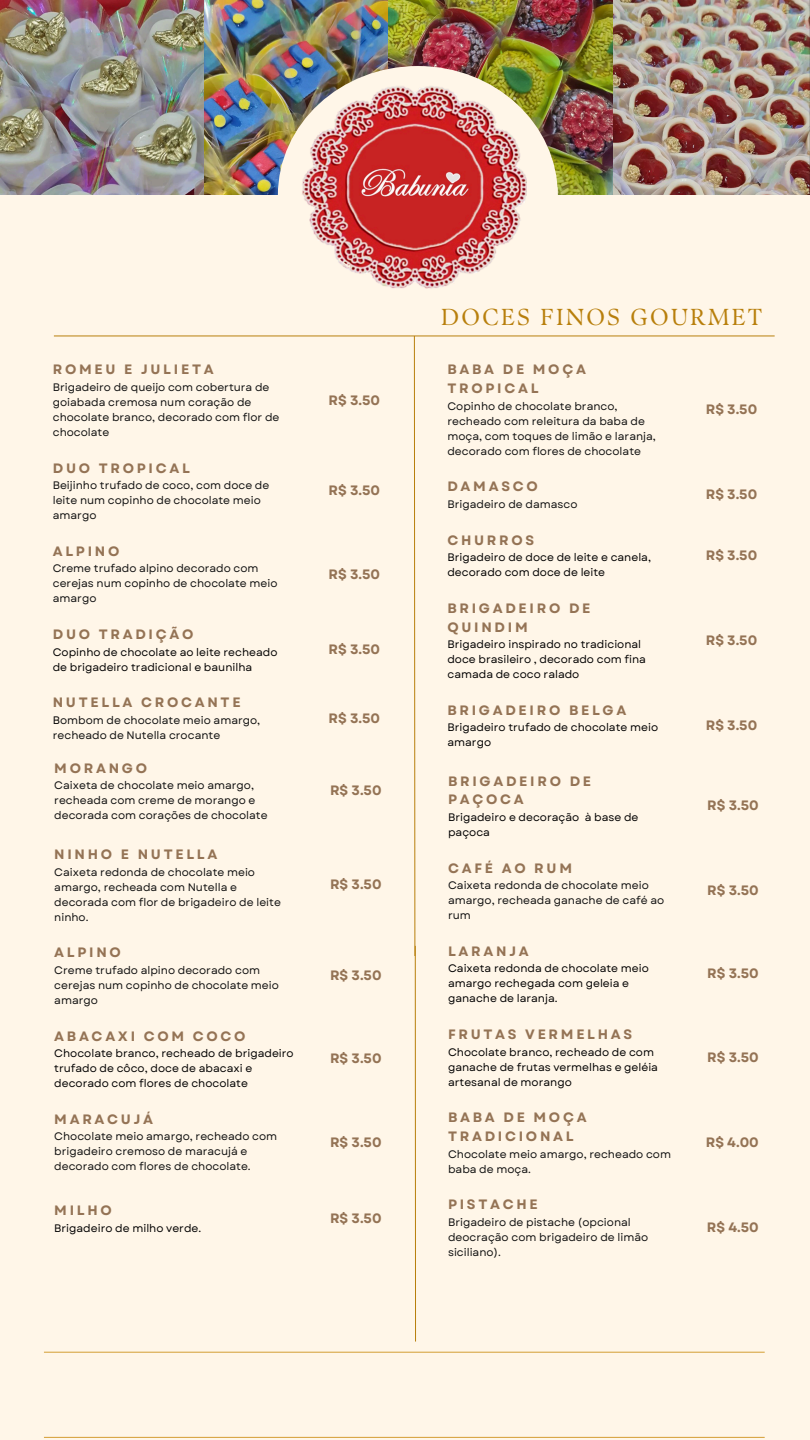
<style>
.page{position:relative;width:810px;height:1440px;background:#fff6e8}
.page>*{position:absolute;margin:0;border:0;box-sizing:border-box;transform-origin:0 0}
.t1{font:23.1px "TY Serif D";letter-spacing:.1em;color:#b87f0c}
.t2{font:700 13.6px/18.8px "Garet";letter-spacing:.2em;color:#947355}
.t3{font:10.9px/15px "Garet";color:#101010}
.t4{font:10.9px/15px "Garet";color:#000}
.s1{color:#000}
</style>
<div class="page">
<svg style="left:414px;top:335px;width:2px;height:622px"></svg>
<hr style="left:54px;top:336px;width:721px;height:1px;background:#b87f0c">
<hr style="left:44px;top:1352px;width:721px;height:1px;background:#d49e33">
<hr style="left:44px;top:1437px;width:721px;height:1px;background:#d49e33">
<img style="left:0;top:0;width:388px;height:194px">
<img style="left:388px;top:0;width:422px;height:194px">
<div style="left:278px;top:66px;width:280px;height:259px;background:#fff6e8;border-radius:50%"></div>
<hr style="left:415px;top:946px;width:1px;height:396px;background:#b87f0c">
<img style="left:301px;top:83px;width:226px;height:206px">
<p class="t2" style="left:53px;top:360px;width:162px">ROMEU E JULIETA</p>
<p class="t3" style="left:53px;top:380px;width:228px">Brigadeiro de queijo com cobertura de goiabada cremosa num coração de chocolate branco, decorado com flor de chocolate</p>
<p class="t2" style="left:329px;top:390px;width:53px">R$ 3.50</p>
<p class="t2" style="left:53px;top:459px;width:139px">DUO TROPICAL</p>
<p class="t3" style="left:53px;top:478px;width:218px">Beijinho trufado de coco, com doce de leite num copinho de chocolate meio amargo</p>
<p class="t2" style="left:329px;top:481px;width:53px">R$ 3.50</p>
<p class="t2" style="left:53px;top:542px;width:68px">ALPINO</p>
<p class="t3" style="left:53px;top:561px;width:226px">Creme trufado alpino decorado com cerejas num copinho de chocolate meio amargo</p>
<p class="t2" style="left:329px;top:564px;width:53px">R$ 3.50</p>
<p class="t2" style="left:53px;top:625px;width:142px">DUO TRADIÇÃO</p>
<p class="t4" style="left:53px;top:644px;width:226px">Copinho de chocolate ao leite recheado de brigadeiro tradicional e baunilha</p>
<p class="t2" style="left:329px;top:640px;width:53px">R$ 3.50</p>
<p class="t2" style="left:53px;top:693px;width:189px">NUTELLA CROCANTE</p>
<p class="t3" style="left:53px;top:713px;width:209px"><span class="s1">B</span>ombom de chocolate meio amargo, recheado de Nutella crocante</p>
<p class="t2" style="left:329px;top:708px;width:53px">R$ 3.50</p>
<p class="t2" style="left:54px;top:759px;width:94px">MORANGO</p>
<p class="t3" style="left:54px;top:778px;width:215px">Caixeta de chocolate meio amargo, recheada com creme de morango e decorada com corações de chocolate</p>
<p class="t2" style="left:330px;top:781px;width:53px">R$ 3.50</p>
<p class="t2" style="left:54px;top:845px;width:165px">NINHO E NUTELLA</p>
<p class="t3" style="left:54px;top:864px;width:228px">Caixeta redonda de chocolate meio amargo, recheada com Nutella e decorada com flor de brigadeiro de leite ninho.</p>
<p class="t2" style="left:330px;top:875px;width:53px">R$ 3.50</p>
<p class="t2" style="left:54px;top:943px;width:68px">ALPINO</p>
<p class="t3" style="left:54px;top:963px;width:226px">Creme trufado alpino decorado com cerejas num copinho de chocolate meio amargo</p>
<p class="t2" style="left:330px;top:966px;width:53px">R$ 3.50</p>
<p class="t2" style="left:54px;top:1027px;width:193px">ABACAXI COM COCO</p>
<p class="t4" style="left:54px;top:1046px;width:241px">Chocolate branco, recheado de brigadeiro trufado de côco, doce de abacaxi e decorado com flores de chocolate</p>
<p class="t2" style="left:330px;top:1049px;width:53px">R$ 3.50</p>
<p class="t2" style="left:54px;top:1110px;width:100px">MARACUJÁ</p>
<p class="t3" style="left:54px;top:1129px;width:225px">Chocolate meio amargo, recheado com brigadeiro cremoso de maracujá e decorado com flores de chocolate.</p>
<p class="t2" style="left:330px;top:1133px;width:53px">R$ 3.50</p>
<p class="t2" style="left:54px;top:1201px;width:59px">MILHO</p>
<p class="t4" style="left:54px;top:1221px;width:149px">Brigadeiro de milho verde.</p>
<p class="t2" style="left:330px;top:1209px;width:53px">R$ 3.50</p>
<p class="t1" style="left:441px;top:303px;width:322px">DOCES FINOS GOURMET</p>
<p class="t2" style="left:447px;top:360px;width:140px">BABA DE MOÇA<br>TROPICAL</p>
<p class="t3" style="left:447px;top:398px;width:210px">Copinho de chocolate branco, recheado com releitura da baba de moça, com toques de limão e laranja, decorado com flores de chocolate</p>
<p class="t2" style="left:706px;top:400px;width:53px">R$ 3.50</p>
<p class="t2" style="left:447px;top:477px;width:92px">DAMASCO</p>
<p class="t3" style="left:447px;top:497px;width:132px">Brigadeiro de damasco</p>
<p class="t2" style="left:706px;top:485px;width:53px">R$ 3.50</p>
<p class="t2" style="left:447px;top:531px;width:88px">CHURROS</p>
<p class="t4" style="left:447px;top:550px;width:205px">Brigadeiro de doce de leite e canela, decorado com doce de leite</p>
<p class="t2" style="left:706px;top:546px;width:53px">R$ 3.50</p>
<p class="t2" style="left:447px;top:599px;width:145px">BRIGADEIRO DE<br>QUINDIM</p>
<p class="t4" style="left:447px;top:637px;width:200px">Brigadeiro inspirado no tradicional doce brasileiro , decorado com fina camada de coco ralado</p>
<p class="t2" style="left:706px;top:631px;width:53px">R$ 3.50</p>
<p class="t2" style="left:447px;top:701px;width:180px">BRIGADEIRO BELGA</p>
<p class="t4" style="left:447px;top:720px;width:212px">Brigadeiro trufado de chocolate meio amargo</p>
<p class="t2" style="left:706px;top:716px;width:53px">R$ 3.50</p>
<p class="t2" style="left:448px;top:772px;width:145px">BRIGADEIRO DE<br>PAÇOCA</p>
<p class="t4" style="left:448px;top:810px;width:192px">Brigadeiro e decoração à base de paçoca</p>
<p class="t2" style="left:707px;top:796px;width:53px">R$ 3.50</p>
<p class="t2" style="left:448px;top:859px;width:126px">CAFÉ AO RUM</p>
<p class="t3" style="left:448px;top:878px;width:218px">Caixeta redonda de chocolate meio amargo, recheada ganache de café ao rum</p>
<p class="t2" style="left:707px;top:881px;width:53px">R$ 3.50</p>
<p class="t2" style="left:448px;top:942px;width:82px">LARANJA</p>
<p class="t4" style="left:448px;top:961px;width:202px">Caixeta redonda de chocolate meio amargo rechegada com geleia e ganache de laranja.</p>
<p class="t2" style="left:707px;top:964px;width:53px">R$ 3.50</p>
<p class="t2" style="left:448px;top:1025px;width:186px">FRUTAS VERMELHAS</p>
<p class="t4" style="left:448px;top:1044px;width:211px">Chocolate branco, recheado de com ganache de frutas vermelhas e geléia artesanal de morango</p>
<p class="t2" style="left:707px;top:1048px;width:53px">R$ 3.50</p>
<p class="t2" style="left:448px;top:1108px;width:140px">BABA DE MOÇA<br>TRADICIONAL</p>
<p class="t3" style="left:448px;top:1146px;width:225px">Chocolate meio amargo, recheado com baba de moça.</p>
<p class="t2" style="left:706px;top:1133px;width:54px">R$ 4.00</p>
<p class="t2" style="left:448px;top:1195px;width:91px">PISTACHE</p>
<p class="t3" style="left:448px;top:1215px;width:202px">Brigadeiro de pistache (opcional deocração com brigadeiro de limão siciliano).</p>
<p class="t2" style="left:707px;top:1218px;width:53px">R$ 4.50</p>
</div>
